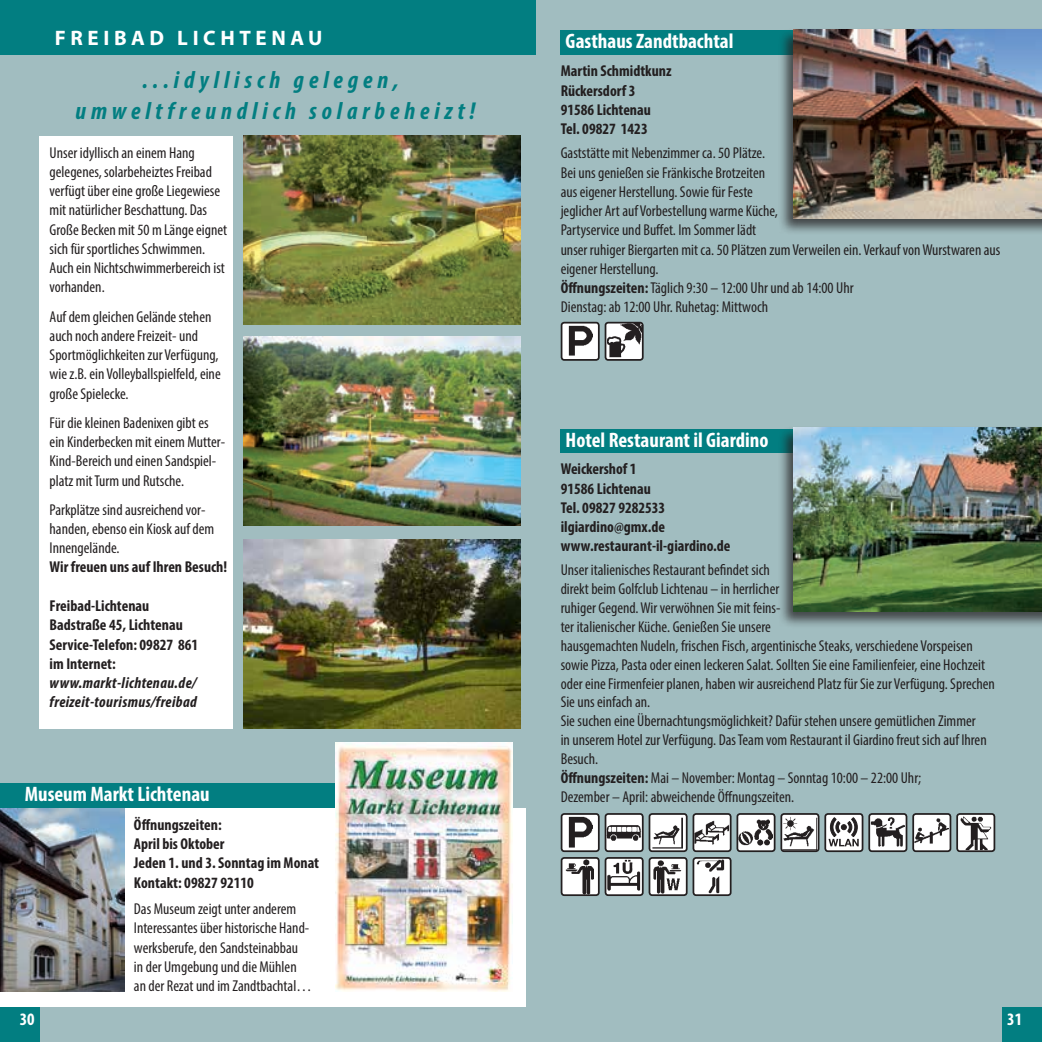
<style>
.page{position:relative;width:1042px;height:1042px;background:#a1bdc0}
.page>*{position:absolute;margin:0;border:0;box-sizing:border-box;transform-origin:0 0}
.t1{font:italic 700 condensed 24.5px/31.5px "Myriad Pro";letter-spacing:.2em;color:#027e81;text-align:center}
.t2{font:700 condensed 21px "Myriad Pro";color:#fff}
.t3{font:700 21px "Myriad Pro";letter-spacing:.22em;color:#fff}
.t4{font:700 condensed 17.5px "Myriad Pro";color:#fff}
.t5{font:condensed 15.75px/19.2px "Myriad Pro";color:#231f20}
.t6{font:700 condensed 15.75px/19.2px "Myriad Pro";color:#231f20}
.t7{font:italic 700 condensed 15.75px/19.2px "Myriad Pro";letter-spacing:.025em;color:#231f20}
.s1{font-weight:700}
</style>
<div class="page">
<div style="left:0;top:1007px;width:40px;height:35px;background:#027e81"></div>
<div style="left:1002px;top:1007px;width:40px;height:35px;background:#027e81"></div>
<img style="left:243px;top:136px;width:278px;height:188px">
<img style="left:243px;top:337px;width:278px;height:188px">
<img style="left:243px;top:539px;width:278px;height:189px">
<div style="left:0;top:0;width:536px;height:55px;background:#027e81"></div>
<div style="left:40px;top:136px;width:193px;height:592px;background:#fff"></div>
<div style="left:0;top:808px;width:525px;height:198px;background:#fff"></div>
<div style="left:0;top:783px;width:478px;height:25px;background:#027e81"></div>
<img style="left:0;top:808px;width:124px;height:183px">
<img style="left:336px;top:742px;width:176px;height:249px">
<svg style="left:605px;top:323px;width:38px;height:37px"></svg>
<img style="left:607px;top:325px;width:33px;height:32px">
<div style="left:604px;top:322px;width:39px;height:39px;border:2px solid #231f20;border-radius:3px"></div>
<div style="left:561px;top:323px;width:38px;height:37px;background:#fff;border-radius:3px"></div>
<img style="left:569px;top:326px;width:24px;height:30px">
<div style="left:561px;top:322px;width:39px;height:39px;border:2px solid #231f20;border-radius:3px"></div>
<div style="left:561px;top:30px;width:441px;height:25px;background:#027e81"></div>
<div style="left:778px;top:28px;width:264px;height:208px;background:#231f20;opacity:.75"></div>
<img style="left:794px;top:30px;width:248px;height:188px">
<div style="left:605px;top:814px;width:38px;height:37px;background:#fff;border-radius:3px"></div>
<img style="left:607px;top:825px;width:33px;height:16px">
<div style="left:604px;top:813px;width:39px;height:39px;border:2px solid #231f20;border-radius:3px"></div>
<div style="left:737px;top:814px;width:37px;height:37px;background:#fff;border-radius:3px"></div>
<img style="left:739px;top:819px;width:33px;height:26px">
<div style="left:736px;top:813px;width:39px;height:39px;border:2px solid #231f20;border-radius:3px"></div>
<div style="left:913px;top:814px;width:37px;height:37px;background:#fff;border-radius:3px"></div>
<img style="left:915px;top:819px;width:33px;height:25px">
<div style="left:912px;top:813px;width:39px;height:39px;border:2px solid #231f20;border-radius:3px"></div>
<svg style="left:649px;top:814px;width:38px;height:37px"></svg>
<img style="left:653px;top:816px;width:30px;height:32px">
<div style="left:648px;top:813px;width:39px;height:39px;border:2px solid #231f20;border-radius:3px"></div>
<div style="left:781px;top:814px;width:37px;height:37px;background:#fff;border-radius:3px"></div>
<img style="left:783px;top:817px;width:32px;height:30px">
<div style="left:780px;top:813px;width:39px;height:39px;border:2px solid #231f20;border-radius:3px"></div>
<div style="left:561px;top:814px;width:38px;height:37px;background:#fff;border-radius:3px"></div>
<img style="left:569px;top:817px;width:24px;height:30px">
<div style="left:561px;top:813px;width:39px;height:39px;border:2px solid #231f20;border-radius:3px"></div>
<div style="left:825px;top:814px;width:37px;height:37px;background:#fff;border-radius:3px"></div>
<svg style="left:828px;top:817px;width:31px;height:29px"></svg>
<div style="left:824px;top:813px;width:39px;height:39px;border:2px solid #231f20;border-radius:3px"></div>
<div style="left:957px;top:814px;width:37px;height:37px;background:#fff;border-radius:3px"></div>
<img style="left:960px;top:816px;width:31px;height:33px">
<div style="left:956px;top:813px;width:39px;height:39px;border:2px solid #231f20;border-radius:3px"></div>
<div style="left:869px;top:814px;width:37px;height:37px;background:#fff;border-radius:3px"></div>
<img style="left:871px;top:817px;width:33px;height:30px">
<div style="left:868px;top:813px;width:39px;height:39px;border:2px solid #231f20;border-radius:3px"></div>
<div style="left:693px;top:814px;width:37px;height:37px;background:#fff;border-radius:3px"></div>
<img style="left:695px;top:820px;width:33px;height:24px">
<div style="left:692px;top:813px;width:39px;height:39px;border:2px solid #231f20;border-radius:3px"></div>
<div style="left:605px;top:858px;width:38px;height:37px;background:#fff;border-radius:3px"></div>
<img style="left:607px;top:860px;width:33px;height:30px">
<div style="left:604px;top:857px;width:39px;height:39px;border:2px solid #231f20;border-radius:3px"></div>
<div style="left:561px;top:858px;width:38px;height:37px;background:#fff;border-radius:3px"></div>
<img style="left:566px;top:860px;width:28px;height:33px">
<div style="left:561px;top:857px;width:39px;height:39px;border:2px solid #231f20;border-radius:3px"></div>
<div style="left:649px;top:858px;width:38px;height:37px;background:#fff;border-radius:3px"></div>
<img style="left:654px;top:860px;width:27px;height:33px">
<div style="left:648px;top:857px;width:39px;height:39px;border:2px solid #231f20;border-radius:3px"></div>
<div style="left:693px;top:858px;width:37px;height:37px;background:#fff;border-radius:3px"></div>
<img style="left:697px;top:860px;width:27px;height:33px">
<div style="left:692px;top:857px;width:39px;height:39px;border:2px solid #231f20;border-radius:3px"></div>
<div style="left:561px;top:429px;width:441px;height:23px;background:#027e81"></div>
<div style="left:778px;top:426px;width:264px;height:203px;background:#231f20;opacity:.75"></div>
<img style="left:794px;top:428px;width:248px;height:184px">
<h2 class="t3" style="left:55px;top:24px;width:29px">FREI</h2>
<h2 class="t3" style="left:114px;top:24px;width:79px">BAD LICHTE</h2>
<h2 class="t3" style="left:271px;top:24px;width:50px">NAU</h2>
<h1 class="t1" style="left:75px;top:63px;width:401px">...idyllisch gelegen, umweltfreundlich solarbeheizt!</h1>
<p class="t5" style="left:50px;top:143px;width:179px">Unser idyllisch an einem Hang gelegenes, solarbeheiztes Freibad verfügt über eine große Liegewiese mit natürlicher Beschattung. Das<br>Große Becken mit 50 m Länge eignet sich für sportliches Schwimmen.<br>Auch ein Nichtschwimmerbereich ist vorhanden.</p>
<p class="t5" style="left:50px;top:307px;width:173px">Auf dem gleichen Gelände stehen auch noch andere Freizeit- und<br>Sportmöglichkeiten zur Verfügung, wie z.B. ein Volleyballspielfeld, eine große Spielecke.</p>
<p class="t5" style="left:50px;top:413px;width:177px">Für die kleinen Badenixen gibt es ein Kinderbecken mit einem Mutter-<br>Kind-Bereich und einen Sandspiel&shy;platz mit Turm und Rutsche.</p>
<p class="t5" style="left:50px;top:500px;width:166px">Parkplätze sind ausreichend vor&shy;handen, ebenso ein Kiosk auf dem<br>Innengelände.</p>
<p class="t6" style="left:50px;top:557px;width:179px">Wir freuen uns auf Ihren Besuch!</p>
<p class="t6" style="left:50px;top:596px;width:150px">Freibad-Lichtenau<br>Badstraße 45, Lichtenau<br>Service-Telefon: 09827 861 im Internet:</p>
<p class="t7" style="left:50px;top:673px;width:149px">www.markt-lichtenau.de/ freizeit-tourismus/freibad</p>
<h2 class="t2" style="left:25px;top:781px;width:186px">Museum Markt Lichtenau</h2>
<p class="t6" style="left:134px;top:814px;width:187px">Öffnungszeiten:<br>April bis Oktober<br>Jeden 1. und 3. Sonntag im Monat<br>Kontakt: 09827 92110</p>
<p class="t5" style="left:134px;top:899px;width:179px">Das Museum zeigt unter anderem Interessantes über historische Hand&shy;werksberufe, den Sandsteinabbau<br>in der Umgebung und die Mühlen an der Rezat und im Zandtbachtal…</p>
<h2 class="t2" style="left:566px;top:28px;width:169px">Gasthaus Zandtbachtal</h2>
<p class="t6" style="left:561px;top:61px;width:112px">Martin Schmidtkunz<br>Rückersdorf 3<br>91586 Lichtenau<br>Tel. 09827 1423</p>
<p class="t5" style="left:561px;top:143px;width:441px">Gaststätte mit Nebenzimmer ca. 50 Plätze.<br>Bei uns genießen sie Fränkische Brotzeiten<br>aus eigener Herstellung. Sowie für Feste<br>jeglicher Art auf Vorbestellung warme Küche,<br>Partyservice und Buffet. Im Sommer lädt<br>unser ruhiger Biergarten mit ca. 50 Plätzen zum Verweilen ein. Verkauf von Wurstwaren aus eigener Herstellung.<br><span class="s1">Öffnungszeiten:</span> Täglich 9:30 – 12:00 Uhr und ab 14:00 Uhr<br>Dienstag: ab 12:00 Uhr. Ruhetag: Mittwoch</p>
<h2 class="t2" style="left:566px;top:427px;width:204px">Hotel Restaurant il Giardino</h2>
<p class="t6" style="left:561px;top:459px;width:171px">Weickershof 1<br>91586 Lichtenau<br>Tel. 09827 9282533 ilgiardino@gmx.de www.restaurant-il-giardino.de</p>
<p class="t5" style="left:561px;top:560px;width:436px">Unser italienisches Restaurant befindet sich<br>direkt beim Golfclub Lichtenau – in herrlicher<br>ruhiger Gegend. Wir verwöhnen Sie mit feins-<br>ter italienischer Küche. Genießen Sie unsere<br>hausgemachten Nudeln, frischen Fisch, argentinische Steaks, verschiedene Vorspeisen sowie Pizza, Pasta oder einen leckeren Salat. Sollten Sie eine Familienfeier, eine Hochzeit oder eine Firmenfeier planen, haben wir ausreichend Platz für Sie zur Verfügung. Sprechen Sie uns einfach an.<br>Sie suchen eine Übernachtungsmöglichkeit? Dafür stehen unsere gemütlichen Zimmer<br>in unserem Hotel zur Verfügung. Das Team vom Restaurant il Giardino freut sich auf Ihren Besuch.<br><span class="s1">Öffnungszeiten:</span> Mai – November: Montag – Sonntag 10:00 – 22:00 Uhr;<br>Dezember – April: abweichende Öffnungszeiten.</p>
<p class="t4" style="left:20px;top:1008px;width:16px">30</p>
<p class="t4" style="left:1007px;top:1008px;width:16px">31</p>
</div>
